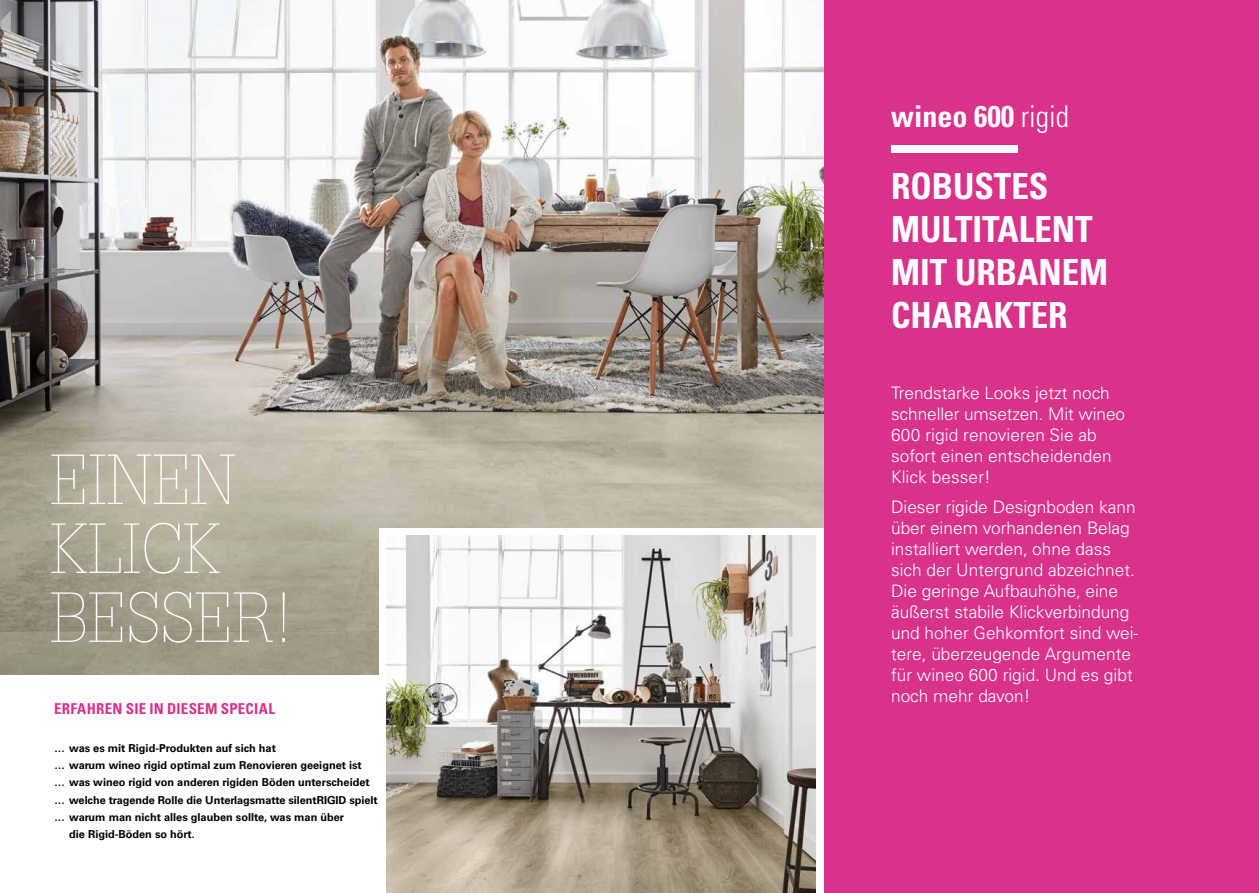
<style>
.page{position:relative;width:1259px;height:893px;background:#fff}
.page>*{position:absolute;margin:0;border:0;box-sizing:border-box;transform-origin:0 0}
.t1{font:100 69px/69px "Glypha LT Pro";color:#fff}
.t2{font:36px/43.2px "Univers LTCYR 67 Bold Cond";color:#fff}
.t3{font:30px "Univers LTCYR 67 Bold Cond";color:#fff}
.t4{font:300 17.25px/21px "Univers LTCYR 45";color:#fff}
.t5{font:15px "Univers LTCYR 67 Bold Cond";letter-spacing:.015em;color:#d9328a}
.t6{font:700 10.95px "Univers LTCYR 65";color:#000}
.s1{font-family:"Univers LTCYR 47 Light Cond"}
</style>
<div class="page">
<div style="left:823px;top:0;width:436px;height:893px;background:#d9328a"></div>
<div style="left:891px;top:146px;width:126px;height:7px;background:#fff"></div>
<img style="left:0;top:0;width:823px;height:675px">
<div style="left:379px;top:528px;width:444px;height:365px;background:#fff"></div>
<img style="left:386px;top:536px;width:429px;height:357px">
<h1 class="t1" style="left:50px;top:446px;width:244px">EINEN<br>KLICK<br>BESSER!</h1>
<p class="t5" style="left:54px;top:700px;width:222px">ERFAHREN SIE IN DIESEM SPECIAL</p>
<p class="t6" style="left:54px;top:740px;width:223px">… was es mit Rigid-Produkten auf sich hat</p>
<p class="t6" style="left:54px;top:757px;width:309px">… warum wineo rigid optimal zum Renovieren geeignet ist</p>
<p class="t6" style="left:54px;top:775px;width:317px">… was wineo rigid von anderen rigiden Böden unterscheidet</p>
<p class="t6" style="left:54px;top:792px;width:325px">… welche tragende Rolle die Unterlagsmatte silentRIGID spielt</p>
<p class="t6" style="left:54px;top:809px;width:291px">… warum man nicht alles glauben sollte, was man über</p>
<p class="t6" style="left:69px;top:826px;width:127px">die Rigid-Böden so hört.</p>
<h3 class="t3" style="left:890px;top:98px;width:180px">wineo 600 <span class="s1">rigid</span></h3>
<h2 class="t2" style="left:891px;top:164px;width:219px">ROBUSTES<br>MULTITALENT<br>MIT URBANEM<br>CHARAKTER</h2>
<p class="t4" style="left:891px;top:381px;width:236px">Trendstarke Looks jetzt noch schneller umsetzen. Mit wineo<br>600 rigid renovieren Sie ab sofort einen entscheidenden<br>Klick besser!</p>
<p class="t4" style="left:891px;top:495px;width:249px">Dieser rigide Designboden kann über einem vorhandenen Belag installiert werden, ohne dass sich der Untergrund abzeichnet.<br>Die geringe Aufbauhöhe, eine äußerst stabile Klickverbindung und hoher Gehkomfort sind wei&shy;tere, überzeugende Argumente für wineo 600 rigid. Und es gibt noch mehr davon!</p>
</div>
